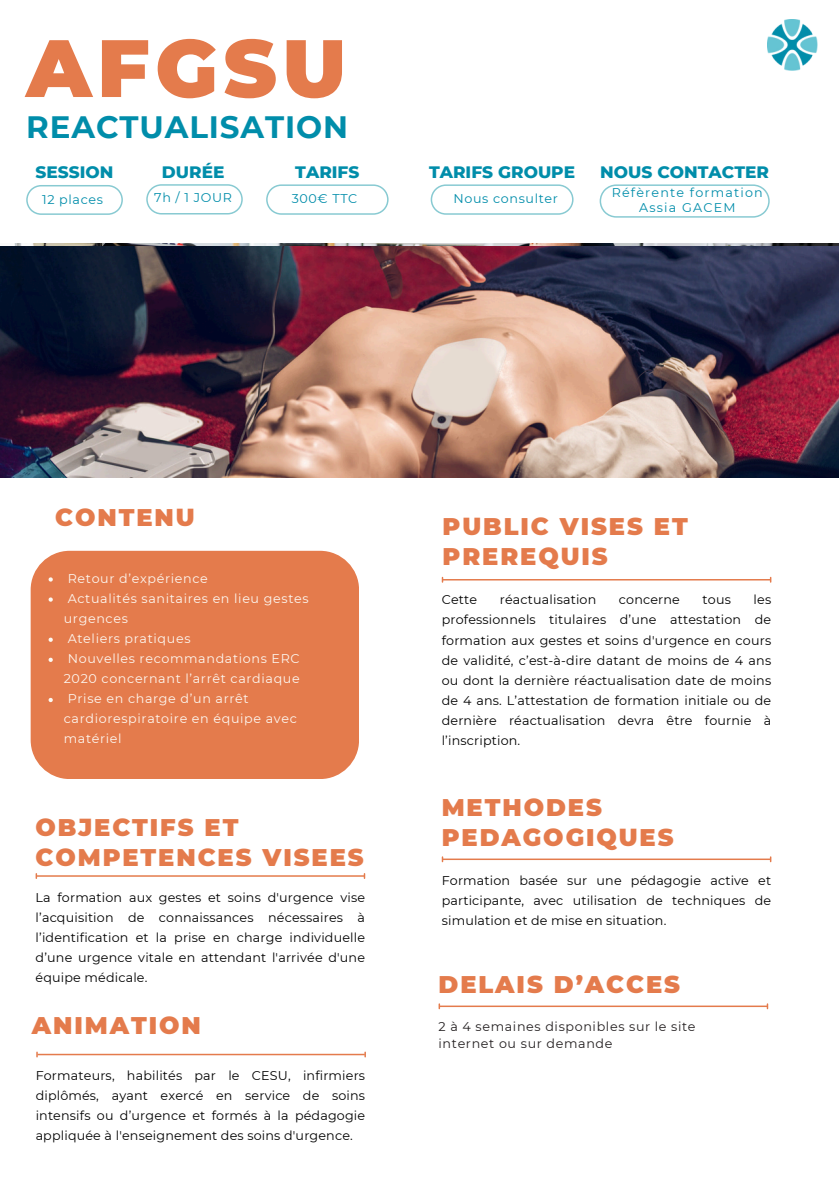
<style>
.page{position:relative;width:839px;height:1191px;background:#fff}
.page>*{position:absolute;margin:0;border:0;box-sizing:border-box;transform-origin:0 0}
.t1{font:900 81.2px "Montserrat";letter-spacing:.07em;color:#e47b4c}
.t2{font:700 31px "Montserrat";letter-spacing:.03em;color:#008daa}
.t3{font:900 24px/30px "Montserrat";letter-spacing:.08em;color:#e47b4c}
.t4{font:800 17px "Montserrat";color:#008daa}
.t5{font:12.6px/20px "Montserrat";letter-spacing:.015em;color:#000;text-align:justify}
.t6{font:12.6px/20px "Montserrat";letter-spacing:.05em;color:#fdf7f0}
.t7{font:12.6px "Montserrat";letter-spacing:.05em;color:#231f20}
.t8{font:12.6px "Montserrat";letter-spacing:.05em;color:#008daa}
.t9{font:12.6px/14.8px "Montserrat";letter-spacing:.095em;color:#008daa;text-align:center}
</style>
<div class="page">
<div style="left:31px;top:551px;width:328px;height:228px;background:#e47b4c;border-radius:39px"></div>
<hr style="left:37px;top:1054px;width:328px;height:1px;background:#e47b4c">
<hr style="left:37px;top:875px;width:327px;height:2px;background:#e47b4c">
<hr style="left:443px;top:859px;width:327px;height:1px;background:#e47b4c">
<img style="left:767px;top:20px;width:51px;height:51px">
<svg style="left:49px;top:577px;width:4px;height:5px"></svg>
<svg style="left:49px;top:597px;width:4px;height:5px"></svg>
<svg style="left:49px;top:638px;width:4px;height:4px"></svg>
<svg style="left:49px;top:658px;width:4px;height:4px"></svg>
<svg style="left:49px;top:698px;width:4px;height:4px"></svg>
<hr style="left:443px;top:579px;width:327px;height:2px;background:#e47b4c">
<svg style="left:146px;top:184px;width:96px;height:30px"></svg>
<svg style="left:266px;top:184px;width:122px;height:30px"></svg>
<svg style="left:430px;top:184px;width:143px;height:30px"></svg>
<svg style="left:26px;top:185px;width:96px;height:30px"></svg>
<svg style="left:599px;top:184px;width:170px;height:33px"></svg>
<img style="left:0;top:246px;width:838px;height:231px">
<hr style="left:439px;top:1006px;width:328px;height:1px;background:#e47b4c">
<h1 class="t1" style="left:26px;top:18px;width:321px">AFGSU</h1>
<h4 class="t2" style="left:26px;top:108px;width:323px">REACTUALISATION</h4>
<p class="t4" style="left:36px;top:161px;width:79px">SESSION</p>
<h3 class="t4" style="left:162px;top:161px;width:64px">DURÉE</h3>
<p class="t4" style="left:295px;top:161px;width:66px">TARIFS</p>
<p class="t4" style="left:429px;top:161px;width:147px">TARIFS GROUPE</p>
<p class="t8" style="left:154px;top:190px;width:79px">7h / 1 JOUR</p>
<p class="t8" style="left:42px;top:191px;width:62px">12 places</p>
<p class="t8" style="left:453px;top:190px;width:106px">Nous consulter</p>
<h3 class="t8" style="left:292px;top:191px;width:67px">300€ TTC</h3>
<p class="t4" style="left:600px;top:161px;width:170px">NOUS CONTACTER</p>
<p class="t9" style="left:611px;top:185px;width:153px">Réfèrente formation<br>Assia GACEM</p>
<p class="t3" style="left:55px;top:503px;width:141px">CONTENU</p>
<h5 class="t6" style="left:68px;top:568px;width:142px">Retour d’expérience</h5>
<h4 class="t6" style="left:64px;top:588px;width:246px;text-indent:4px">Actualités sanitaires en lieu gestes urgences</h4>
<p class="t6" style="left:68px;top:628px;width:124px">Ateliers pratiques</p>
<h4 class="t6" style="left:64px;top:648px;width:237px;text-align:center">Nouvelles recommandations ERC<br>2020 concernant l’arrêt cardiaque</h4>
<p class="t6" style="left:64px;top:689px;width:235px;text-indent:4px">Prise en charge d’un arrêt cardiorespiratoire en équipe avec matériel</p>
<h2 class="t3" style="left:36px;top:813px;width:329px">OBJECTIFS ET<br>COMPETENCES VISEES</h2>
<h4 class="t5" style="left:36px;top:887px;width:331px">La formation aux gestes et soins d'urgence vise l’acquisition de connaissances nécessaires à l’identification et la prise en charge individuelle d’une urgence vitale en attendant l'arrivée d'une équipe médicale.</h4>
<h3 class="t3" style="left:32px;top:1010px;width:170px">ANIMATION</h3>
<h4 class="t5" style="left:36px;top:1065px;width:331px">Formateurs, habilités par le CESU, infirmiers diplômés, ayant exercé en service de soins intensifs ou d’urgence et formés à la pédagogie appliquée à l'enseignement des soins d'urgence.</h4>
<p class="t3" style="left:442px;top:512px;width:247px">PUBLIC VISES ET<br>PREREQUIS</p>
<p class="t5" style="left:441px;top:590px;width:331px;text-indent:312px">les professionnels titulaires d’une attestation de formation aux gestes et soins d'urgence en cours de validité, c’est-à-dire datant de moins de 4 ans ou dont la dernière réactualisation date de moins de 4 ans. L’attestation de formation initiale ou de dernière réactualisation devra être fournie à l’inscription.</p>
<p class="t5" style="left:441px;top:590px;width:37px">Cette</p>
<p class="t5" style="left:500px;top:590px;width:98px">réactualisation</p>
<p class="t5" style="left:619px;top:590px;width:62px">concerne</p>
<p class="t5" style="left:702px;top:590px;width:30px">tous</p>
<p class="t3" style="left:441px;top:793px;width:233px">METHODES<br>PEDAGOGIQUES</p>
<p class="t5" style="left:441px;top:870px;width:331px">Formation basée sur une pédagogie active et participante, avec utilisation de techniques de simulation et de mise en situation.</p>
<p class="t3" style="left:438px;top:970px;width:243px">DELAIS D’ACCES</p>
<h3 class="t7" style="left:438px;top:1019px;width:258px">2 à 4 semaines disponibles sur le site</h3>
<p class="t7" style="left:438px;top:1036px;width:175px">internet ou sur demande</p>
</div>
